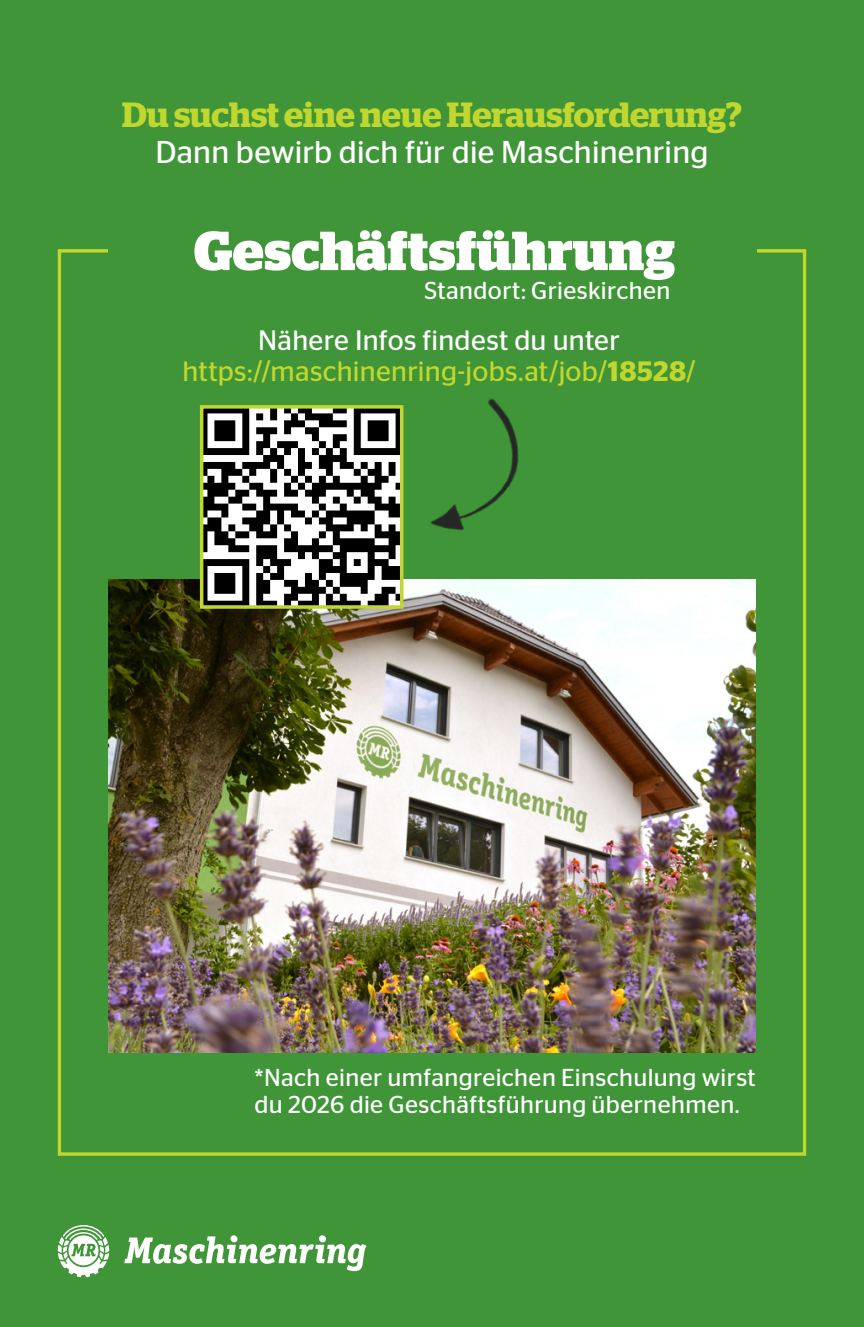
<style>
.page{position:relative;width:864px;height:1327px;background:#fff}
.page>*{position:absolute;margin:0;border:0;box-sizing:border-box;transform-origin:0 0}
.t1{font:700 54.95px "Stag";letter-spacing:.005em;color:#fff}
.t2{font:600 35px "Stag";letter-spacing:-.005em;color:#c1d72f}
.t3{font:31.5px "Stag Sans";letter-spacing:.005em;color:#fff}
.t4{font:28px/30.4px "Stag Sans";letter-spacing:.01em;color:#c1d72f;text-align:center}
.t5{font:24.5px/26.9px "Stag Sans";letter-spacing:.015em;color:#fff}
.s1{color:#fff}
.s2{font-weight:600}
</style>
<div class="page">
<div style="left:0;top:0;width:863px;height:1327px;background:#3f9537"></div>
<img style="left:108px;top:579px;width:647px;height:473px">
<svg style="left:58px;top:1225px;width:51px;height:52px"></svg>
<svg style="left:124px;top:1236px;width:242px;height:35px"></svg>
<div style="left:319px;top:1235px;width:7px;height:7px;background:#fff;border-radius:50%"></div>
<img style="left:403px;top:398px;width:116px;height:167px">
<img style="left:205px;top:410px;width:193px;height:194px">
<div style="left:200px;top:405px;width:203px;height:204px;border:4px solid #c1d72f"></div>
<h2 class="t2" style="left:122px;top:94px;width:621px">Du suchst eine neue Herausforderung?</h2>
<p class="t3" style="left:155px;top:135px;width:554px">Dann bewirb dich für die Maschinenring</p>
<h1 class="t1" style="left:194px;top:219px;width:482px">Geschäftsführung</h1>
<p class="t5" style="left:424px;top:277px;width:247px">Standort: Grieskirchen</p>
<p class="t4" style="left:182px;top:325px;width:514px"><span class="s1">Nähere Infos findest du unter </span>https://maschinenring-jobs.at/job/<span class="s2">18528</span>/</p>
<p class="t5" style="left:254px;top:1064px;width:502px">*Nach einer umfangreichen Einschulung wirst du 2026 die Geschäftsführung übernehmen.</p>
</div>
